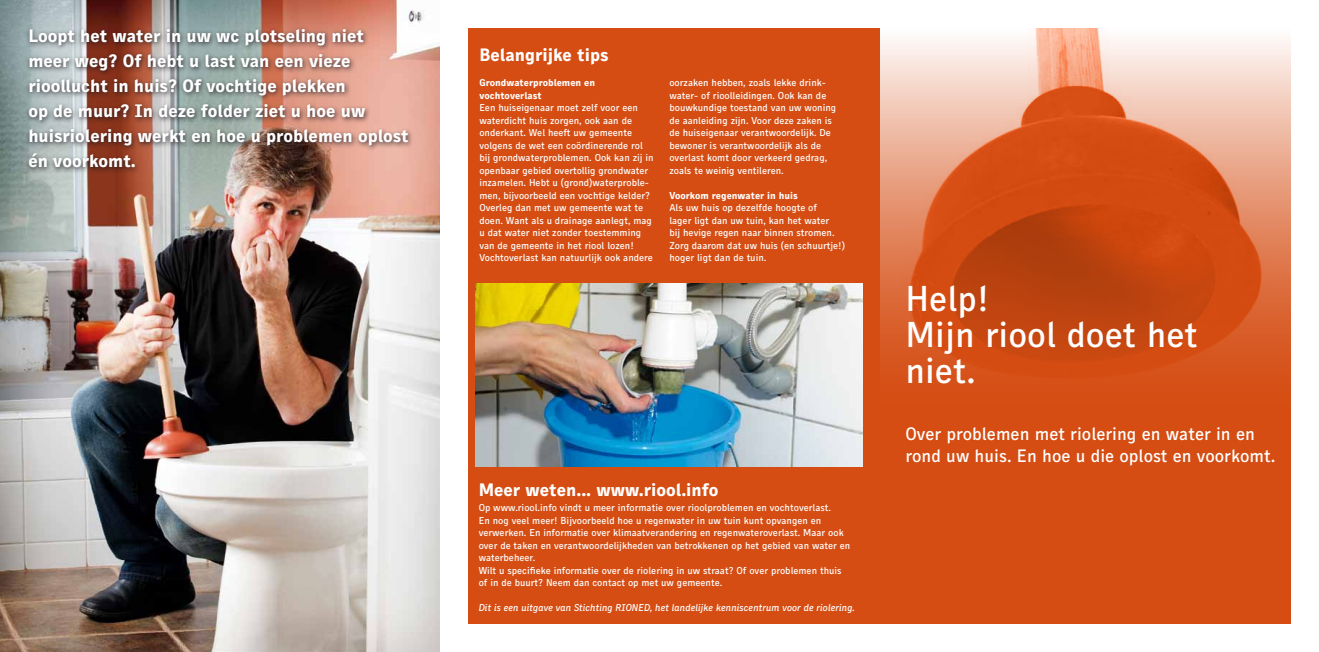
<style>
.page{position:relative;width:1319px;height:652px;background:#fff}
.page>*{position:absolute;margin:0;border:0;box-sizing:border-box;transform-origin:0 0}
.t1{font:500 36px/36px "Skopex Gothic";color:#fff}
.t2{font:18px/25px "Skopex Gothic Ebo";color:#fff}
.t3{font:500 18px/22px "Skopex Gothic";color:#fff}
.t4{font:500 10px/12.5px "Skopex Gothic";color:#fff}
.t5{font:10px "Skopex Gothic Med Ita";letter-spacing:-.01em;color:#fff}
.t6{font:10px/12.5px "Skopex Gothic Ebo";color:#fff}
</style>
<div class="page">
<img style="left:0;top:0;width:439px;height:652px">
<div style="left:879px;top:28px;width:411px;height:596px;background:#d54d13"></div>
<img style="left:880px;top:28px;width:410px;height:338px">
<div style="left:468px;top:28px;width:411px;height:596px;background:#d54d13"></div>
<div style="left:24px;top:25px;width:389px;height:149px;background:#1a171c;opacity:.85"></div>
<img style="left:475px;top:283px;width:387px;height:184px">
<h2 class="t2" style="left:28px;top:23px;width:382px">Loopt het water in uw wc plotseling niet meer weg? Of hebt u last van een vieze rioollucht in huis? Of vochtige plekken<br>op de muur? In deze folder ziet u hoe uw huisriolering werkt en hoe u problemen oplost én voorkomt.</h2>
<h2 class="t2" style="left:479px;top:42px;width:131px">Belangrijke tips</h2>
<p class="t6" style="left:479px;top:76px;width:117px">Grondwaterproblemen en vochtoverlast</p>
<p class="t4" style="left:479px;top:101px;width:176px">Een huiseigenaar moet zelf voor een waterdicht huis zorgen, ook aan de onderkant. Wel heeft uw gemeente volgens de wet een coördinerende rol bij grondwaterproblemen. Ook kan zij in openbaar gebied overtollig grondwater inzamelen. Hebt u (grond)waterproble&shy;men, bijvoorbeeld een vochtige kelder?<br>Overleg dan met uw gemeente wat te doen. Want als u drainage aanlegt, mag u dat water niet zonder toestemming van de gemeente in het riool lozen!<br>Vochtoverlast kan natuurlijk ook andere</p>
<p class="t4" style="left:669px;top:76px;width:168px">oorzaken hebben, zoals lekke drink&shy;water- of rioolleidingen. Ook kan de bouwkundige toestand van uw woning de aanleiding zijn. Voor deze zaken is de huiseigenaar verantwoordelijk. De bewoner is verantwoordelijk als de overlast komt door verkeerd gedrag, zoals te weinig ventileren.</p>
<p class="t6" style="left:669px;top:189px;width:130px">Voorkom regenwater in huis</p>
<p class="t4" style="left:669px;top:201px;width:177px">Als uw huis op dezelfde hoogte of<br>lager ligt dan uw tuin, kan het water<br>bij hevige regen naar binnen stromen.<br>Zorg daarom dat uw huis (en schuurtje!) hoger ligt dan de tuin.</p>
<h2 class="t2" style="left:478px;top:476px;width:241px">Meer weten... www.riool.info</h2>
<p class="t4" style="left:478px;top:501px;width:373px">Op www.riool.info vindt u meer informatie over rioolproblemen en vochtoverlast.<br>En nog veel meer! Bijvoorbeeld hoe u regenwater in uw tuin kunt opvangen en verwerken. En informatie over klimaatverandering en regenwateroverlast. Maar ook over de taken en verantwoordelijkheden van betrokkenen op het gebied van water en waterbeheer.<br>Wilt u specifieke informatie over de riolering in uw straat? Of over problemen thuis of in de buurt? Neem dan contact op met uw gemeente.</p>
<p class="t5" style="left:478px;top:601px;width:378px">Dit is een uitgave van Stichting RIONED, het landelijke kenniscentrum voor de riolering.</p>
<h1 class="t1" style="left:905px;top:280px;width:294px">Help!<br>Mijn riool doet het niet.</h1>
<h2 class="t3" style="left:905px;top:423px;width:371px">Over problemen met riolering en water in en rond uw huis. En hoe u die oplost en voorkomt.</h2>
</div>
